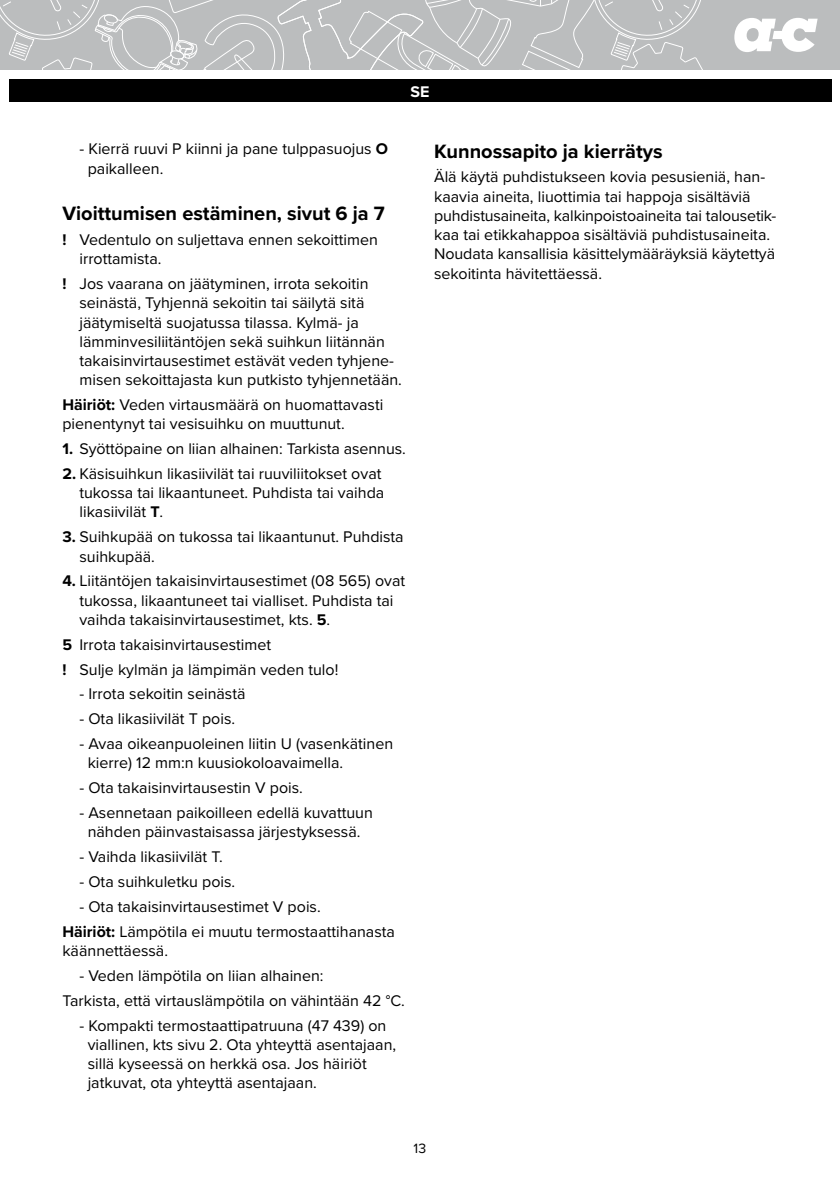
<style>
.page{position:relative;width:840px;height:1191px;background:#fff}
.page>*{position:absolute;margin:0;border:0;box-sizing:border-box;transform-origin:0 0}
.t1{font:700 20px "Proxima Nova";color:#000}
.t2{font:16px/19.2px "Proxima Nova";color:#000}
.t3{font:700 16px "Proxima Nova";color:#fff}
.t4{font:14px "Proxima Nova";color:#000}
.s1{font-weight:700}
</style>
<div class="page">
<div style="left:0;top:0;width:839px;height:70px;background:#bbbdbe"></div>
<svg style="left:0;top:0;width:703px;height:70px"></svg>
<svg style="left:734px;top:18px;width:83px;height:34px"></svg>
<div style="left:9px;top:79px;width:822px;height:23px;background:#000"></div>
<p class="t3" style="left:410px;top:80px;width:20px">SE</p>
<p class="t2" style="left:88px;top:139px;width:302px;text-indent:-8px">- Kierrä ruuvi P kiinni ja pane tulppasuojus <span class="s1">O </span>paikalleen.</p>
<p class="t1" style="left:62px;top:199px;width:324px">Vioittumisen estäminen, sivut 6 ja 7</p>
<p class="t2" style="left:79px;top:229px;width:300px;text-indent:-17px"><span class="s1">!</span> Vedentulo on suljettava ennen sekoittimen irrottamista.</p>
<p class="t2" style="left:79px;top:273px;width:324px;text-indent:-17px"><span class="s1">!</span> Jos vaarana on jäätyminen, irrota sekoitin seinästä, Tyhjennä sekoitin tai säilytä sitä jäätymiseltä suojatussa tilassa. Kylmä- ja lämminvesiliitäntöjen sekä suihkun liitännän takaisinvirtausestimet estävät veden tyhjene&shy;misen sekoittajasta kun putkisto tyhjennetään.</p>
<p class="t2" style="left:62px;top:394px;width:322px"><span class="s1">Häiriöt:</span> Veden virtausmäärä on huomattavasti pienentynyt tai vesisuihku on muuttunut.</p>
<p class="t2" style="left:62px;top:438px;width:344px"><span class="s1">1.</span> Syöttöpaine on liian alhainen: Tarkista asennus.</p>
<p class="t2" style="left:79px;top:463px;width:306px;text-indent:-17px"><span class="s1">2.</span> Käsisuihkun likasiivilät tai ruuviliitokset ovat tukossa tai likaantuneet. Puhdista tai vaihda likasiivilät <span class="s1">T</span>.</p>
<p class="t2" style="left:79px;top:526px;width:325px;text-indent:-17px"><span class="s1">3.</span> Suihkupää on tukossa tai likaantunut. Puhdista suihkupää.</p>
<p class="t2" style="left:79px;top:571px;width:327px;text-indent:-17px"><span class="s1">4.</span> Liitäntöjen takaisinvirtausestimet (08 565) ovat tukossa, likaantuneet tai vialliset. Puhdista tai vaihda takaisinvirtausestimet, kts. <span class="s1">5</span>.</p>
<p class="t2" style="left:62px;top:631px;width:277px;line-height:24.8px"><span class="s1">5</span> Irrota takaisinvirtausestimet<br><span class="s1">!</span> Sulje kylmän ja lämpimän veden tulo!</p>
<p class="t2" style="left:79px;top:684px;width:167px">- Irrota sekoitin seinästä</p>
<p class="t2" style="left:79px;top:708px;width:157px">- Ota likasiivilät T pois.</p>
<p class="t2" style="left:88px;top:733px;width:307px;text-indent:-8px">- Avaa oikeanpuoleinen liitin U (vasenkätinen kierre) 12 mm:n kuusiokoloavaimella.</p>
<p class="t2" style="left:79px;top:777px;width:225px">- Ota takaisinvirtausestin V pois.</p>
<p class="t2" style="left:79px;top:802px;width:295px;text-align:center">- Asennetaan paikoilleen edellä kuvattuun nähden päinvastaisassa järjestyksessä.</p>
<p class="t2" style="left:79px;top:846px;width:145px">- Vaihda likasiivilät T.</p>
<p class="t2" style="left:79px;top:871px;width:157px">- Ota suihkuletku pois.</p>
<p class="t2" style="left:62px;top:893px;width:334px;line-height:24.8px;text-indent:17px">- Ota takaisinvirtausestimet V pois.<br><span class="s1">Häiriöt:</span> Lämpötila ei muutu termostaattihanasta</p>
<p class="t2" style="left:62px;top:940px;width:107px">käännettäessä.</p>
<p class="t2" style="left:62px;top:962px;width:344px;line-height:24.8px;text-indent:17px">- Veden lämpötila on liian alhainen:<br>Tarkista, että virtauslämpötila on vähintään 42 °C.</p>
<p class="t2" style="left:88px;top:1015px;width:310px;text-indent:-8px">- Kompakti termostaattipatruuna (47 439) on viallinen, kts sivu 2. Ota yhteyttä asentajaan, sillä kyseessä on herkkä osa. Jos häiriöt jatkuvat, ota yhteyttä asentajaan.</p>
<p class="t1" style="left:434px;top:136px;width:230px">Kunnossapito ja kierrätys</p>
<p class="t2" style="left:434px;top:167px;width:343px">Älä käytä puhdistukseen kovia pesusieniä, han&shy;kaavia aineita, liuottimia tai happoja sisältäviä puhdistusaineita, kalkinpoistoaineita tai talousetik&shy;kaa tai etikkahappoa sisältäviä puhdistusaineita.<br>Noudata kansallisia käsittelymääräyksiä käytettyä sekoitinta hävitettäessä.</p>
<p class="t4" style="left:413px;top:1138px;width:14px">13</p>
</div>
